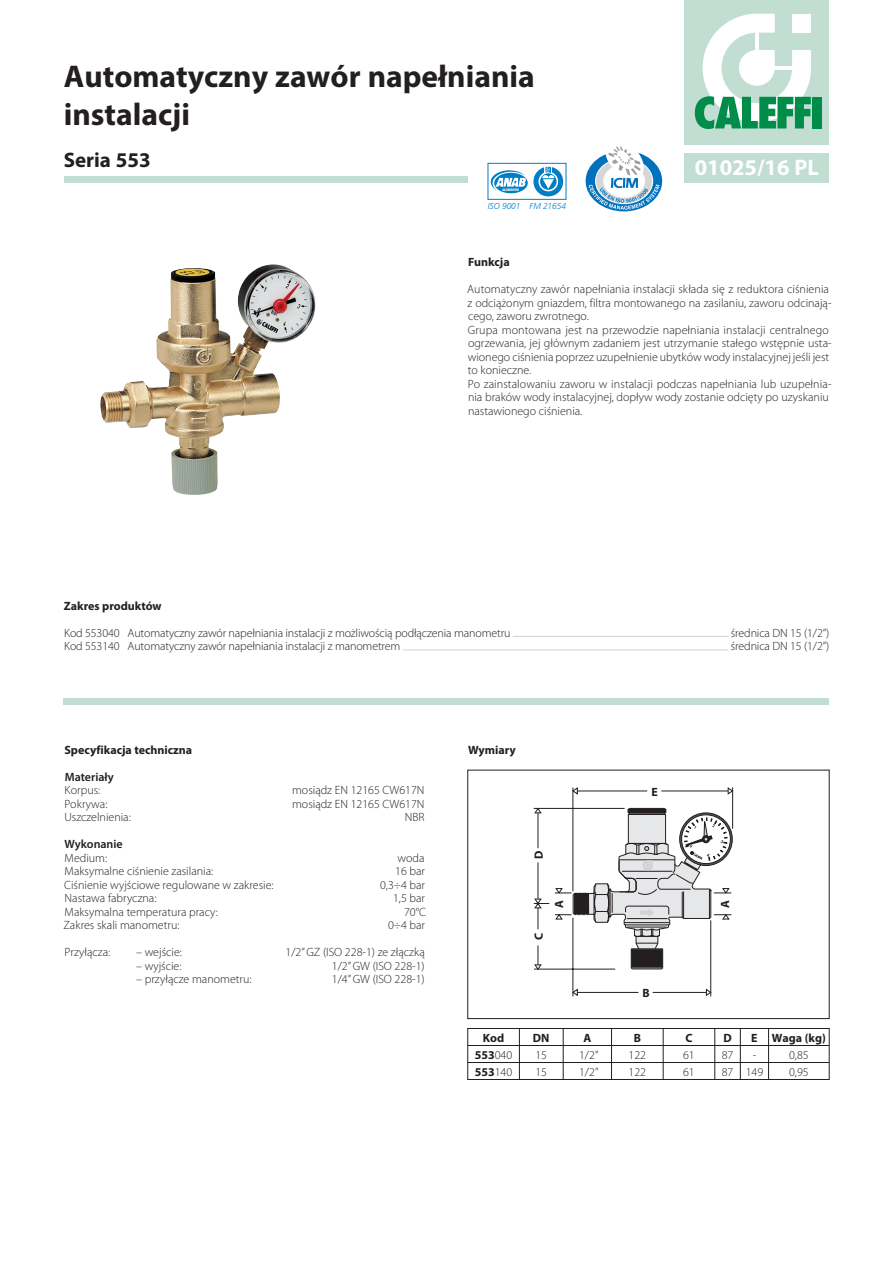
<style>
.page{position:relative;width:893px;height:1263px;background:#fff}
.page>*{position:absolute;margin:0;border:0;box-sizing:border-box;transform-origin:0 0}
.Normale{font:700 31.5px/37.5px "Myriad Pro";color:#231f20}
.Normale-2{font:700 22.5px "Myriad Pro";color:#fff}
.Normale-3{font:700 21px "Myriad Pro";color:#231f20}
.txt{font:300 12px/17px "Myriad Pro";color:#231f20}
.txt-2{font:700 12px/17px "Myriad Pro";color:#231f20;text-align:center}
.txt-3{font:600 12px "Myriad Pro";color:#231f20}
.t1{font:italic 300 8.7px "Frutiger";letter-spacing:-.005em;color:#007ec5}
.t2{font:900 condensed 3.15px "Helvetica";letter-spacing:.005em;color:#fff}
.s1{font-weight:300}
.s2{font-weight:700}
</style>
<div class="page">
<div style="left:685px;top:153px;width:144px;height:30px;background:#c2ddd1"></div>
<div style="left:685px;top:0;width:144px;height:145px;background:#c2ddd1"></div>
<div style="left:64px;top:176px;width:404px;height:7px;background:#c2ddd1"></div>
<svg style="left:695px;top:14px;width:116px;height:115px"></svg>
<div style="left:812px;top:97px;width:9px;height:31px;background:#008c49"></div>
<div style="left:64px;top:698px;width:765px;height:6px;background:#c2ddd1"></div>
<svg style="left:494px;top:173px;width:34px;height:20px"></svg>
<svg style="left:491px;top:170px;width:35px;height:21px"></svg>
<div style="left:488px;top:163px;width:78px;height:37px;border:1px solid #007ec5"></div>
<svg style="left:533px;top:167px;width:30px;height:29px"></svg>
<svg style="left:538px;top:172px;width:20px;height:19px"></svg>
<svg style="left:540px;top:173px;width:17px;height:17px"></svg>
<svg style="left:542px;top:167px;width:12px;height:22px"></svg>
<svg style="left:589px;top:146px;width:71px;height:64px"></svg>
<hr style="left:513px;top:636px;width:215px;height:1px;background:#d1d2d4">
<hr style="left:403px;top:650px;width:325px;height:1px;background:#d1d2d4">
<img style="left:100px;top:264px;width:186px;height:231px">
<svg style="left:467px;top:770px;width:363px;height:276px"></svg>
<div style="left:467px;top:1028px;width:363px;height:52px;border:1px solid #231f20"></div>
<hr style="left:768px;top:1028px;width:1px;height:51px;background:#231f20">
<hr style="left:740px;top:1028px;width:1px;height:51px;background:#231f20">
<hr style="left:714px;top:1028px;width:1px;height:51px;background:#231f20">
<hr style="left:663px;top:1028px;width:1px;height:51px;background:#231f20">
<hr style="left:611px;top:1028px;width:1px;height:51px;background:#231f20">
<hr style="left:519px;top:1028px;width:1px;height:51px;background:#231f20">
<hr style="left:468px;top:1062px;width:361px;height:1px;background:#231f20">
<hr style="left:563px;top:1028px;width:1px;height:51px;background:#231f20">
<svg style="left:534px;top:787px;width:199px;height:209px"></svg>
<p class="Normale" style="left:64px;top:57px;width:472px">Automatyczny zawór napełniania instalacji</p>
<p class="Normale-3" style="left:64px;top:146px;width:88px">Seria 553</p>
<p class="t2" style="left:502px;top:187px;width:18px">ACCREDITED</p>
<p class="t1" style="left:488px;top:201px;width:80px">ISO 9001 FM 21654</p>
<p class="Normale-2" style="left:695px;top:153px;width:126px">01025/16 PL</p>
<p class="txt-2" style="left:468px;top:253px;width:43px">Funkcja</p>
<p class="txt" style="left:467px;top:282px;width:366px;line-height:13.5px">Automatyczny zawór napełniania instalacji składa się z reduktora ciśnienia z odciążonym gniazdem, filtra montowanego na zasilaniu, zaworu odcinają&shy;cego, zaworu zwrotnego.</p>
<p class="txt" style="left:468px;top:323px;width:365px;line-height:13.5px">Grupa montowana jest na przewodzie napełniania instalacji centralnego ogrzewania, jej głównym zadaniem jest utrzymanie stałego wstępnie usta&shy;wionego ciśnienia poprzez uzupełnienie ubytków wody instalacyjnej jeśli jest to konieczne.</p>
<p class="txt" style="left:468px;top:377px;width:365px;line-height:13.5px">Po zainstalowaniu zaworu w instalacji podczas napełniania lub uzupełnia&shy;nia braków wody instalacyjnej, dopływ wody zostanie odcięty po uzyskaniu nastawionego ciśnienia.</p>
<p class="txt-2" style="left:64px;top:597px;width:99px">Zakres produktów</p>
<p class="txt" style="left:64px;top:624px;width:448px">Kod 553040 Automatyczny zawór napełniania instalacji z możliwością podłączenia manometru</p>
<p class="txt" style="left:731px;top:624px;width:100px">średnica DN 15 (1/2”)</p>
<p class="txt" style="left:64px;top:638px;width:338px">Kod 553140 Automatyczny zawór napełniania instalacji z manometrem</p>
<p class="txt" style="left:731px;top:638px;width:100px">średnica DN 15 (1/2”)</p>
<p class="txt-2" style="left:64px;top:741px;width:129px">Specyfikacja techniczna</p>
<p class="txt-3" style="left:65px;top:769px;width:50px">Materiały</p>
<p class="txt" style="left:65px;top:781px;width:37px">Korpus:</p>
<p class="txt" style="left:292px;top:781px;width:134px">mosiądz EN 12165 CW617N</p>
<p class="txt" style="left:65px;top:795px;width:44px">Pokrywa:</p>
<p class="txt" style="left:292px;top:795px;width:134px">mosiądz EN 12165 CW617N</p>
<p class="txt" style="left:64px;top:808px;width:68px">Uszczelnienia:</p>
<p class="txt" style="left:405px;top:808px;width:21px">NBR</p>
<p class="txt-3" style="left:65px;top:836px;width:60px">Wykonanie</p>
<p class="txt" style="left:65px;top:849px;width:44px">Medium:</p>
<p class="txt" style="left:398px;top:849px;width:28px">woda</p>
<p class="txt" style="left:65px;top:862px;width:150px">Maksymalne ciśnienie zasilania:</p>
<p class="txt" style="left:395px;top:862px;width:31px">16 bar</p>
<p class="txt" style="left:64px;top:876px;width:211px">Ciśnienie wyjściowe regulowane w zakresie:</p>
<p class="txt" style="left:380px;top:876px;width:47px">0,3÷4 bar</p>
<p class="txt" style="left:65px;top:889px;width:93px">Nastawa fabryczna:</p>
<p class="txt" style="left:393px;top:889px;width:34px">1,5 bar</p>
<p class="txt" style="left:65px;top:903px;width:155px">Maksymalna temperatura pracy:</p>
<p class="txt" style="left:404px;top:903px;width:24px">70°C</p>
<p class="txt" style="left:63px;top:916px;width:117px">Zakres skali manometru:</p>
<p class="txt" style="left:388px;top:916px;width:39px">0÷4 bar</p>
<p class="txt" style="left:65px;top:943px;width:47px">Przyłącza:</p>
<p class="txt" style="left:136px;top:943px;width:47px">– wejście:</p>
<p class="txt" style="left:286px;top:943px;width:141px">1/2” GZ (ISO 228-1) ze złączką</p>
<p class="txt" style="left:136px;top:957px;width:47px">– wyjście:</p>
<p class="txt" style="left:332px;top:957px;width:94px">1/2” GW (ISO 228-1)</p>
<p class="txt" style="left:136px;top:970px;width:117px">– przyłącze manometru:</p>
<p class="txt" style="left:332px;top:970px;width:94px">1/4” GW (ISO 228-1)</p>
<p class="txt-2" style="left:468px;top:741px;width:49px">Wymiary</p>
<p class="txt-2" style="left:651px;top:783px;width:8px">E</p>
<p class="txt-2" style="left:475px;top:1029px;width:39px">Kod<br>553<span class="s1">040<br></span>553<span class="s1">140</span></p>
<p class="txt-2" style="left:530px;top:859px;width:10px;rotate:-90deg">D</p>
<p class="txt-2" style="left:530px;top:940px;width:9px;rotate:-90deg">C</p>
<p class="txt-2" style="left:550px;top:908px;width:9px;rotate:-90deg">A</p>
<p class="txt-2" style="left:716px;top:908px;width:9px;rotate:-90deg">A</p>
<p class="txt" style="left:533px;top:1029px;width:18px"><span class="s2">DN<br></span>15<br>15</p>
<p class="txt-2" style="left:642px;top:984px;width:9px">B</p>
<p class="txt" style="left:683px;top:1029px;width:13px"><span class="s2">C<br></span>61<br>61</p>
<p class="txt" style="left:722px;top:1029px;width:13px"><span class="s2">D<br></span>87<br>87</p>
<p class="txt" style="left:579px;top:1029px;width:21px;text-align:center"><span class="s2">A<br></span>1/2"<br>1/2"</p>
<p class="txt" style="left:629px;top:1029px;width:19px;text-align:center"><span class="s2">B<br></span>122<br>122</p>
<p class="txt" style="left:746px;top:1029px;width:19px;text-align:center"><span class="s2">E<br></span>-<br>149</p>
<p class="txt-2" style="left:772px;top:1029px;width:55px">Waga (kg)<br><span class="s1">0,85<br>0,95</span></p>
</div>
